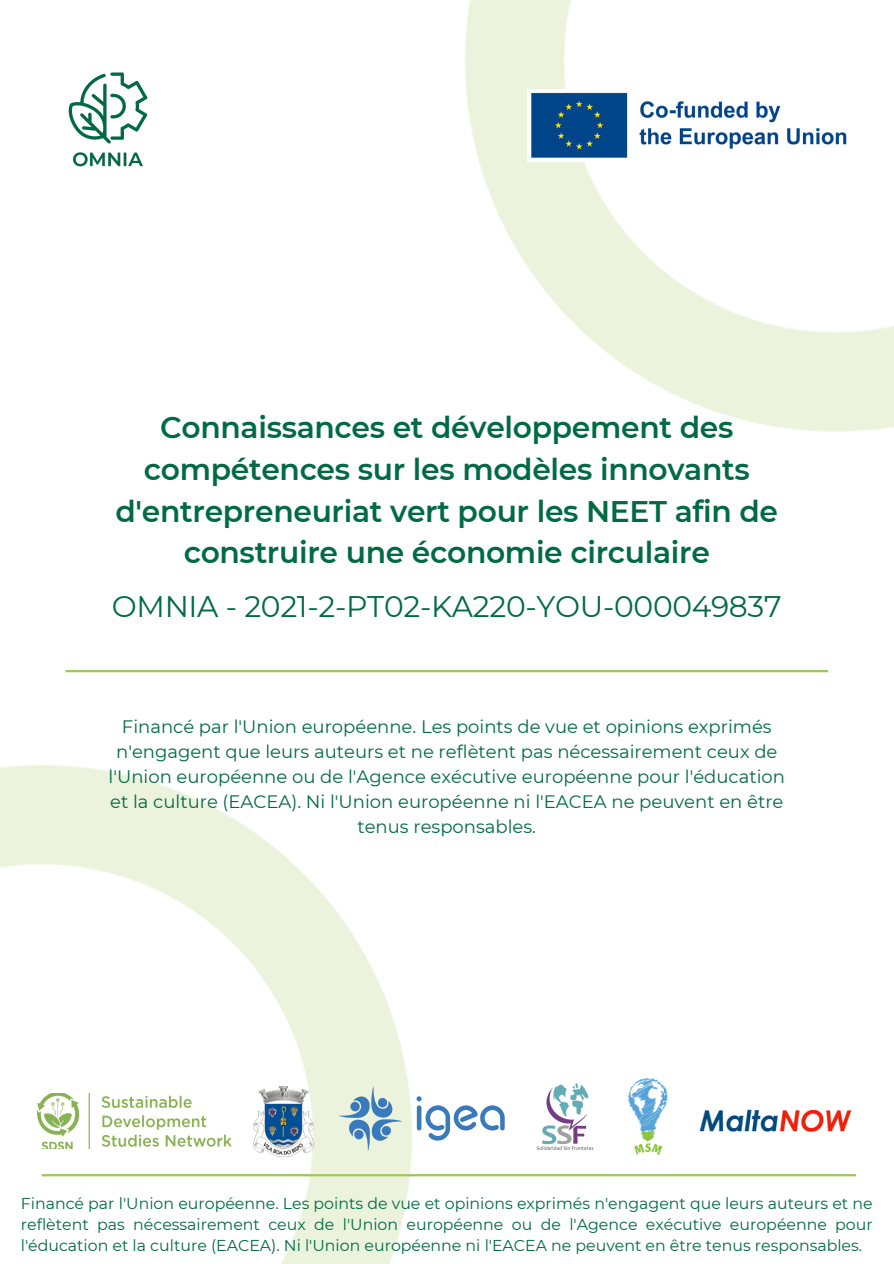
<style>
.page{position:relative;width:894px;height:1264px;background:#fff}
.page>*{position:absolute;margin:0;border:0;box-sizing:border-box;transform-origin:0 0}
.t1{font:600 29.7px/41.7px "Montserrat";letter-spacing:-.01em;color:#006b42;text-align:center}
.t2{font:29.7px "Montserrat";letter-spacing:-.01em;color:#006b42}
.t3{font:18px/24.8px "Montserrat";color:#006b42;text-align:center}
.t4{font:15.75px/21.3px "Montserrat";color:#006b42;text-align:justify}
</style>
<div class="page">
<img style="left:0;top:672px;width:655px;height:591px">
<img style="left:465px;top:0;width:428px;height:671px">
<hr style="left:65px;top:670px;width:762px;height:2px;background:#9ec655">
<img style="left:253px;top:1086px;width:60px;height:70px">
<img style="left:699px;top:1109px;width:153px;height:23px">
<img style="left:526px;top:1078px;width:77px;height:78px">
<img style="left:627px;top:1078px;width:40px;height:76px">
<img style="left:38px;top:1093px;width:193px;height:55px">
<hr style="left:42px;top:1174px;width:813px;height:2px;background:#9ec655">
<img style="left:68px;top:72px;width:80px;height:95px">
<img style="left:527px;top:89px;width:329px;height:72px">
<img style="left:334px;top:1080px;width:175px;height:76px">
<h1 class="t1" style="left:115px;top:407px;width:664px">Connaissances et développement des compétences sur les modèles innovants d'entrepreneuriat vert pour les NEET afin de construire une économie circulaire</h1>
<h1 class="t2" style="left:112px;top:588px;width:671px">OMNIA - 2021-2-PT02-KA220-YOU-000049837</h1>
<p class="t3" style="left:109px;top:714px;width:677px">Financé par l'Union européenne. Les points de vue et opinions exprimés n'engagent que leurs auteurs et ne reflètent pas nécessairement ceux de l'Union européenne ou de l'Agence exécutive européenne pour l'éducation et la culture (EACEA). Ni l'Union européenne ni l'EACEA ne peuvent en être tenus responsables.</p>
<p class="t4" style="left:21px;top:1192px;width:853px">Financé par l'Union européenne. Les points de vue et opinions exprimés n'engagent que leurs auteurs et ne reflètent pas nécessairement ceux de l'Union européenne ou de l'Agence exécutive européenne pour l'éducation et la culture (EACEA). Ni l'Union européenne ni l'EACEA ne peuvent en être tenus responsables.</p>
</div>
